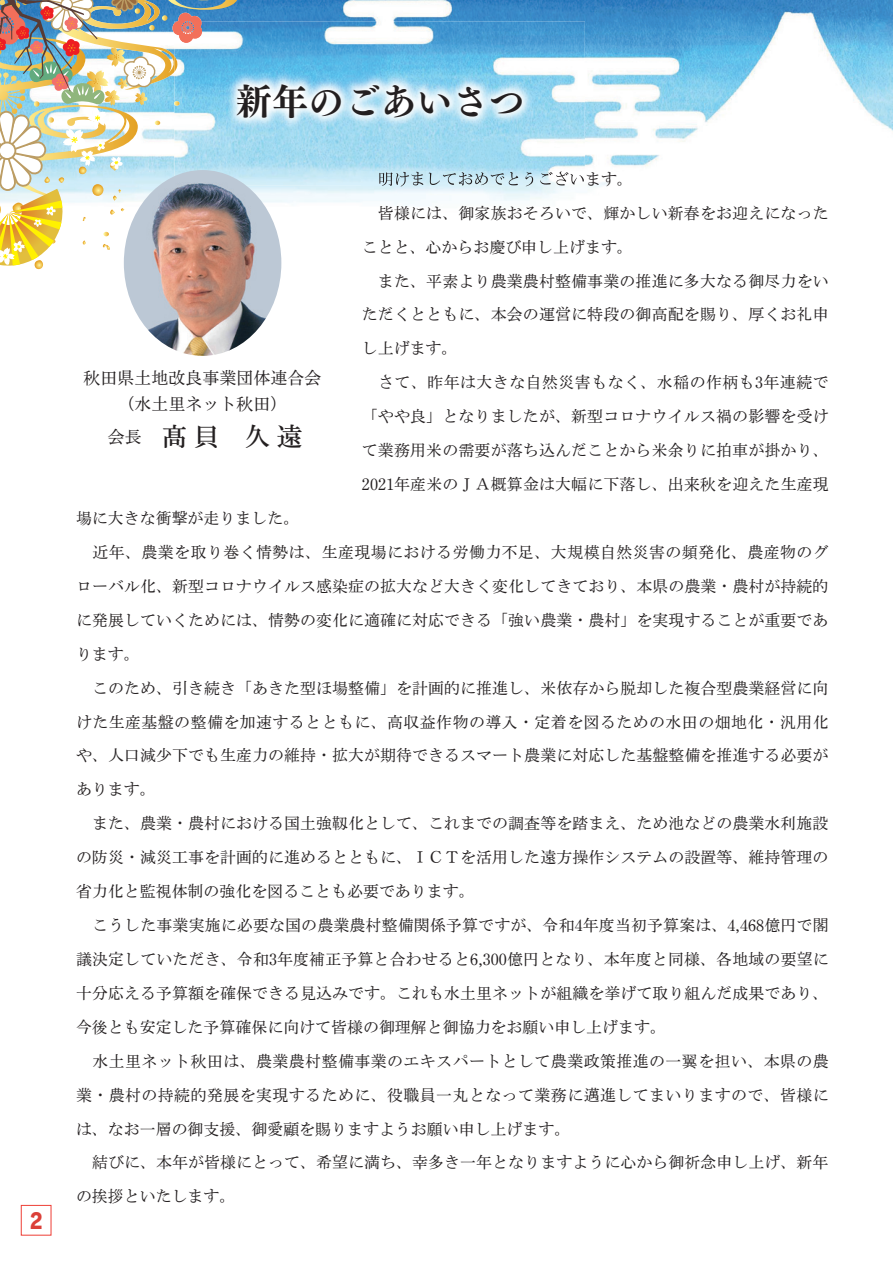
<style>
.page{position:relative;width:893px;height:1263px;background:#fff}
.page>*{position:absolute;margin:0;border:0;box-sizing:border-box;transform-origin:0 0}
.t1{font:36.15px "Tsuku Min Pr 5 E";color:#231f20}
.t2{font:25.5px "Rg P Hon Mincho Bd 83 pv RKSJ H";color:#231f20}
.t3{font:21.3px "Rodin Pro EB";color:#db3f38;scale:.9 1}
.t4{font:16.95px/25.5px "Rg P Hon Mincho Md 83 pv RKSJ H";color:#231f20;text-align:center}
.t5{font:15.9px/33.9px "Rg P Hon Mincho Md 83 pv RKSJ H";letter-spacing:.005em;color:#231f20}
.s1{font-family:"Rg P Hon Mincho Md 83 pv RKSJ H";font-size:16.95px}
</style>
<div class="page">
<img style="left:38px;top:0;width:855px;height:270px">
<img style="left:237px;top:21px;width:348px;height:165px">
<img style="left:0;top:0;width:237px;height:269px">
<img style="left:362px;top:171px;width:223px;height:15px">
<img style="left:124px;top:170px;width:157px;height:186px">
<div style="left:21px;top:1205px;width:30px;height:30px;background:#fff;border:1px solid #ee3e35"></div>
<h1 class="t1" style="left:236px;top:69px;width:291px">新年のごあいさつ</h1>
<h3 class="t3" style="left:30px;top:1206px;width:16px">2</h3>
<p class="t5" style="left:362px;top:196px;width:468px">　皆様には、御家族おそろいで、輝かしい新春をお迎えになったことと、心からお慶び申し上げます。<br>　また、平素より農業農村整備事業の推進に多大なる御尽力をいただくとともに、本会の運営に特段の御高配を賜り、厚くお礼申し上げます。<br>　さて、昨年は大きな自然災害もなく、水稲の作柄も3年連続で「やや良」となりましたが、新型コロナウイルス禍の影響を受けて業務用米の需要が落ち込んだことから米余りに拍車が掛かり、<br>2021年産米のＪＡ概算金は大幅に下落し、出来秋を迎えた生産現</p>
<p class="t5" style="left:76px;top:501px;width:754px">場に大きな衝撃が走りました。<br>　近年、農業を取り巻く情勢は、生産現場における労働力不足、大規模自然災害の頻発化、農産物のグローバル化、新型コロナウイルス感染症の拡大など大きく変化してきており、本県の農業・農村が持続的に発展していくためには、情勢の変化に適確に対応できる「強い農業・農村」を実現することが重要であります。<br>　このため、引き続き「あきた型ほ場整備」を計画的に推進し、米依存から脱却した複合型農業経営に向けた生産基盤の整備を加速するとともに、高収益作物の導入・定着を図るための水田の畑地化・汎用化や、人口減少下でも生産力の維持・拡大が期待できるスマート農業に対応した基盤整備を推進する必要があります。<br>　また、農業・農村における国土強靱化として、これまでの調査等を踏まえ、ため池などの農業水利施設の防災・減災工事を計画的に進めるとともに、ＩＣＴを活用した遠方操作システムの設置等、維持管理の省力化と監視体制の強化を図ることも必要であります。<br>　こうした事業実施に必要な国の農業農村整備関係予算ですが、令和4年度当初予算案は、4,468億円で閣議決定していただき、令和3年度補正予算と合わせると6,300億円となり、本年度と同様、各地域の要望に十分応える予算額を確保できる見込みです。これも水土里ネットが組織を挙げて取り組んだ成果であり、今後とも安定した予算確保に向けて皆様の御理解と御協力をお願い申し上げます。<br>　水土里ネット秋田は、農業農村整備事業のエキスパートとして農業政策推進の一翼を担い、本県の農業・農村の持続的発展を実現するために、役職員一丸となって業務に邁進してまいりますので、皆様には、なお一層の御支援、御愛顧を賜りますようお願い申し上げます。<br>　結びに、本年が皆様にとって、希望に満ち、幸多き一年となりますように心から御祈念申し上げ、新年の挨拶といたします。</p>
<p class="t4" style="left:84px;top:366px;width:240px">秋田県土地改良事業団体連合会（水土里ネット秋田）</p>
<h2 class="t2" style="left:108px;top:424px;width:196px"><span class="s1">会長</span> 髙 貝　久 遠</h2>
</div>
